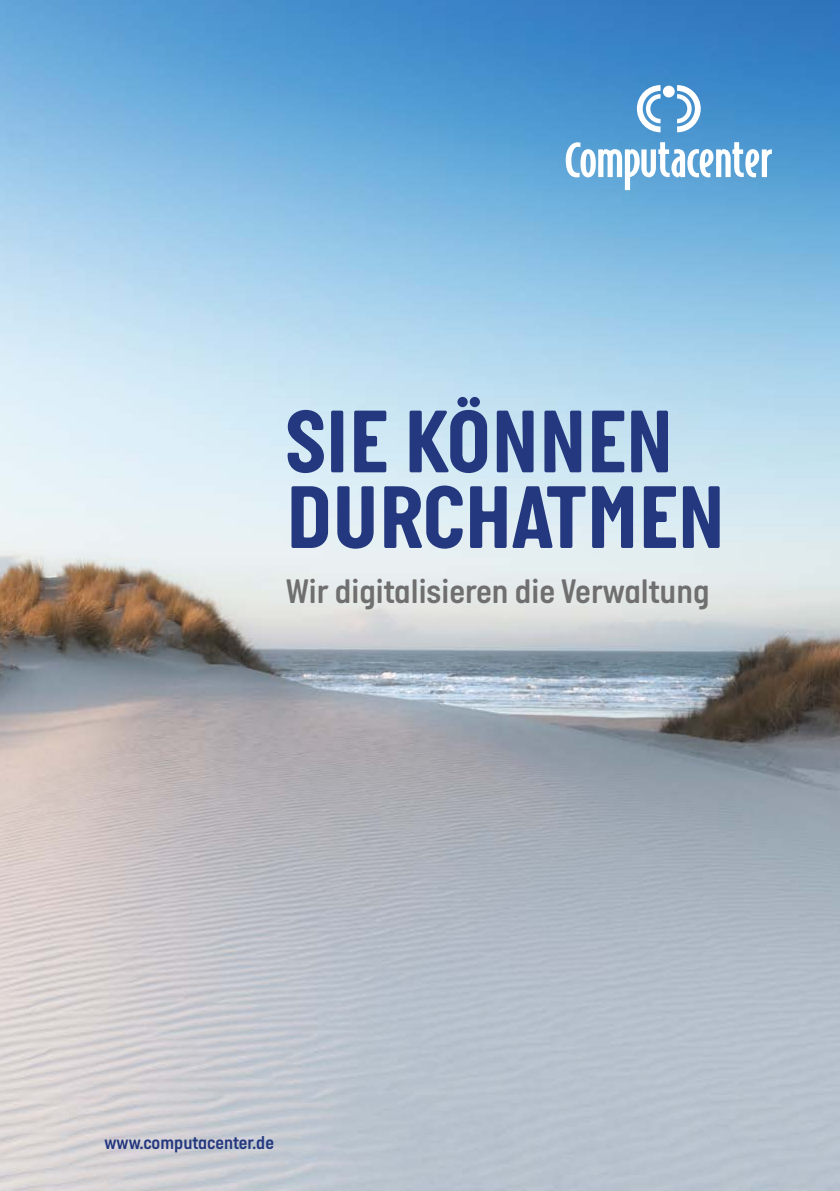
<style>
.page{position:relative;width:840px;height:1191px;background:#fff}
.page>*{position:absolute;margin:0;border:0;box-sizing:border-box;transform-origin:0 0}
.C_Headline_Titel{font:700 90.8px/75.6px "Italian Plate No One";color:#24387f}
.C_Headline_Titel-2{font:34.8px "Italian Plate No One D Bd";color:#706f6f}
.C_Copy_Flyer{font:19px "Italian Plate No One D Bd";color:#24387f}
</style>
<div class="page">
<img style="left:0;top:0;width:839px;height:1191px">
<svg style="left:565px;top:85px;width:206px;height:105px"></svg>
<p class="C_Headline_Titel" style="left:286px;top:403px;width:440px">SIE KÖNNEN<br>DURCHATMEN</p>
<p class="C_Headline_Titel-2" style="left:286px;top:573px;width:425px">Wir digitalisieren die Verwaltung</p>
<p class="C_Copy_Flyer" style="left:104px;top:1132px;width:171px">www.computacenter.de</p>
</div>
